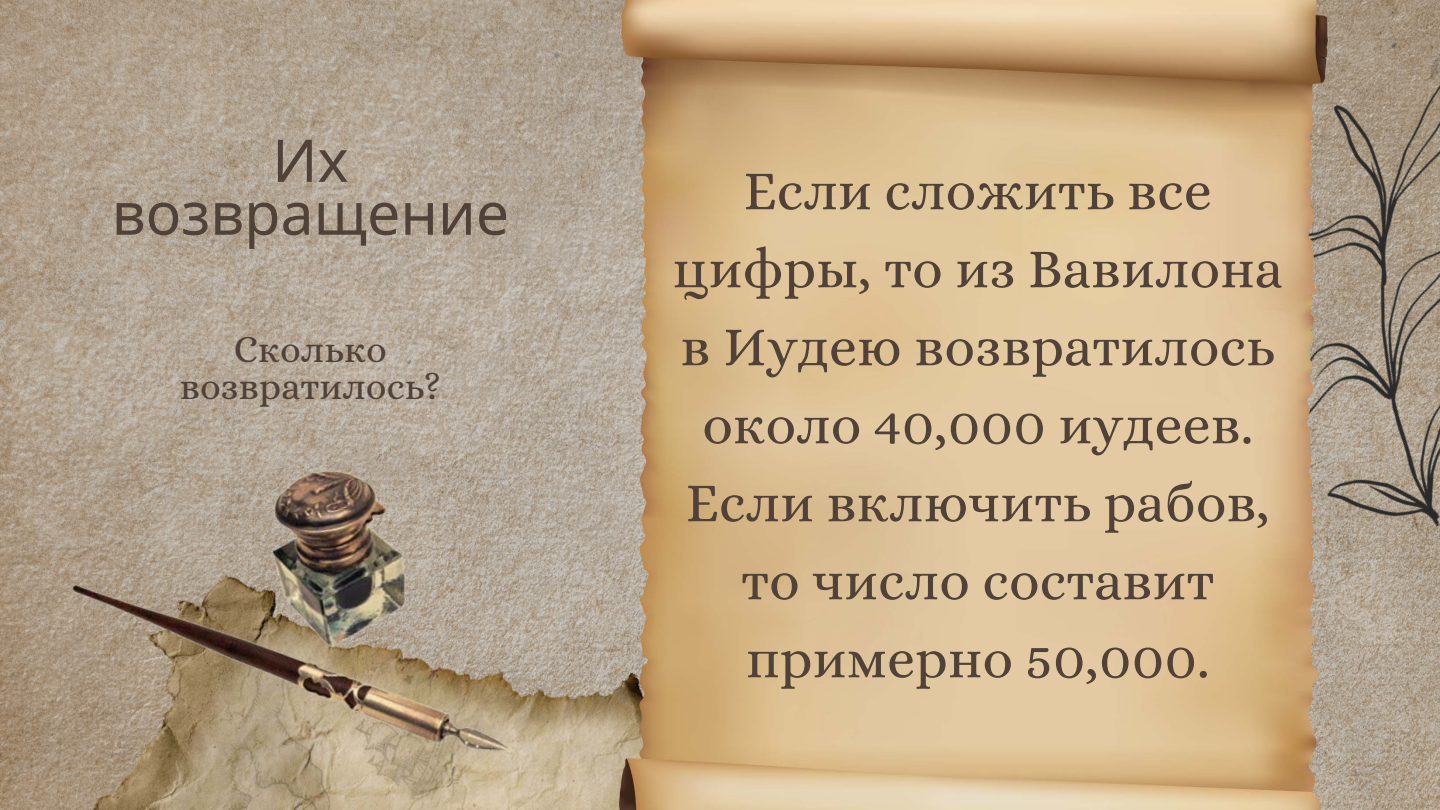
<style>
.page{position:relative;width:1440px;height:810px;background:#fff}
.page>*{position:absolute;margin:0;border:0;box-sizing:border-box;transform-origin:0 0}
.t1{font:59px/52.9px "Noto Sans";color:#504238;text-align:center}
.t2{font:56px/78px "Alice";color:#504238;text-align:center}
.t3{font:38px/37.5px "Alice";color:#504238;text-align:center}
</style>
<div class="page">
<img style="left:0;top:0;width:1440px;height:810px">
<img style="left:0;top:473px;width:619px;height:337px">
<img style="left:1328px;top:39px;width:112px;height:534px">
<img style="left:619px;top:0;width:709px;height:810px">
<img style="left:56px;top:442px;width:459px;height:368px">
<p class="t1" style="left:112px;top:133px;width:399px">Их возвращение</p>
<p class="t3" style="left:180px;top:330px;width:263px">Сколько возвратилось?</p>
<p class="t2" style="left:673px;top:151px;width:612px">Если сложить все цифры, то из Вавилона в Иудею возвратилось около 40,000 иудеев.<br>Если включить рабов, то число составит примерно 50,000.</p>
</div>
